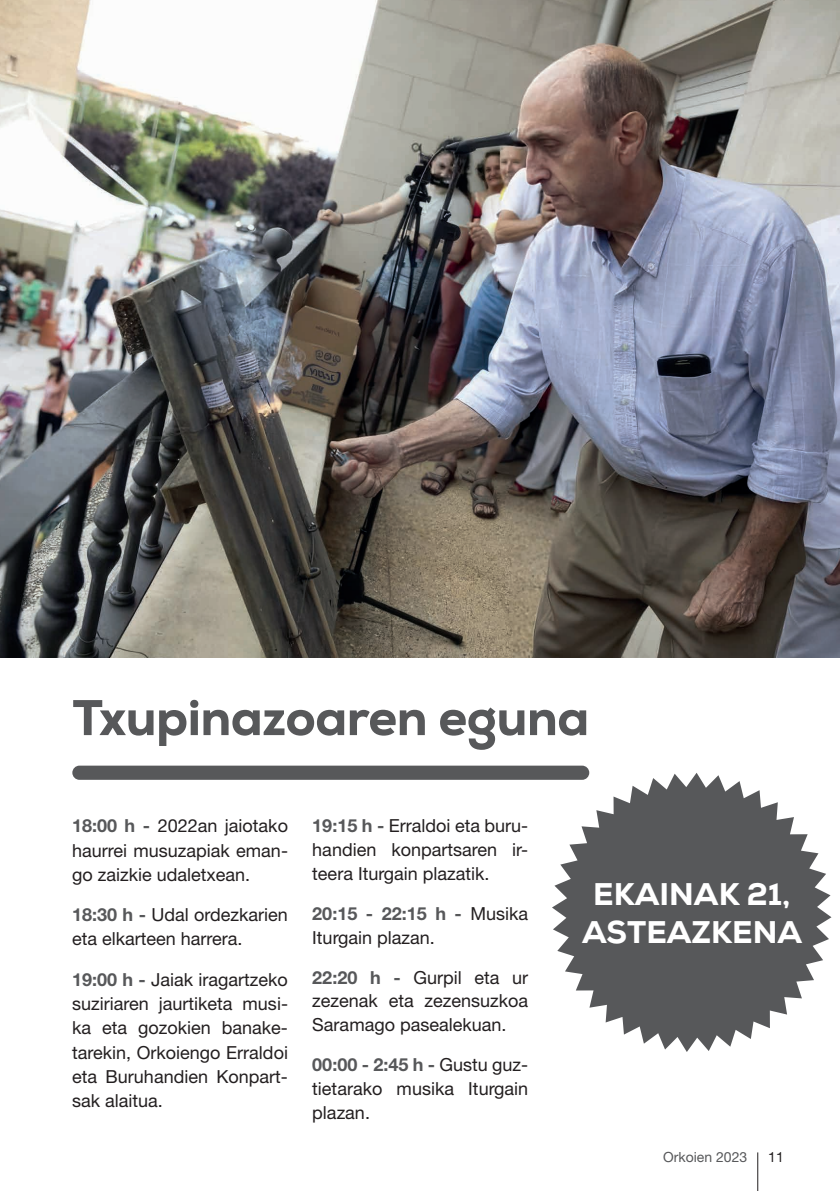
<style>
.page{position:relative;width:840px;height:1191px;background:#fff}
.page>*{position:absolute;margin:0;border:0;box-sizing:border-box;transform-origin:0 0}
.t1{font:800 50px "Nexa";letter-spacing:-.01em;color:#57585a}
.t2{font:800 31.2px/37.6px "Nexa";color:#fff;text-align:center}
.t3{font:18px/24.2px "Helvetica Neue LT Pro";color:#231f20;text-align:justify}
.t4{font:14px "Helvetica Neue LT Pro";color:#57585a}
.t5{font:14px "Helvetica Neue LT Pro";color:#231f20}
.s1{font-weight:700;color:#57585a}
</style>
<div class="page">
<hr style="left:756px;top:1152px;width:1px;height:39px;background:#231f20">
<img style="left:0;top:0;width:839px;height:658px">
<div style="left:72px;top:765px;width:517px;height:15px;background:#57585a;border-radius:7px"></div>
<svg style="left:551px;top:772px;width:280px;height:280px;fill:#57585a"></svg>
<h1 class="t1" style="left:72px;top:686px;width:518px">Txupinazoaren eguna</h1>
<p class="t3" style="left:72px;top:813px;width:217px"><span class="s1">18:00 h -</span> 2022an jaiotako haurrei musuzapiak eman&shy;go zaizkie udaletxean.</p>
<p class="t3" style="left:72px;top:902px;width:217px"><span class="s1">18:30 h -</span> Udal ordezkarien eta elkarteen harrera.</p>
<p class="t3" style="left:72px;top:967px;width:217px"><span class="s1">19:00 h -</span> Jaiak iragartzeko suziriaren jaurtiketa musi&shy;ka eta gozokien banake&shy;tarekin, Orkoiengo Erraldoi eta Buruhandien Konpart&shy;sak alaitua.</p>
<p class="t3" style="left:312px;top:813px;width:217px"><span class="s1">19:15 h -</span> Erraldoi eta buru&shy;handien konpartsaren ir&shy;teera Iturgain plazatik.</p>
<p class="t3" style="left:312px;top:901px;width:217px"><span class="s1">20:15 - 22:15 h -</span> Musika<br>Iturgain plazan.</p>
<p class="t3" style="left:312px;top:965px;width:217px"><span class="s1">22:20 h -</span> Gurpil eta ur zezenak eta zezensuzkoa Saramago pasealekuan.</p>
<p class="t3" style="left:312px;top:1052px;width:217px"><span class="s1">00:00 - 2:45 h -</span> Gustu guz&shy;tietarako musika Iturgain plazan.</p>
<h2 class="t2" style="left:582px;top:876px;width:221px">EKAINAK 21,<br>ASTEAZKENA</h2>
<p class="t4" style="left:662px;top:1149px;width:86px">Orkoien 2023</p>
<p class="t5" style="left:767px;top:1149px;width:17px">11</p>
</div>
